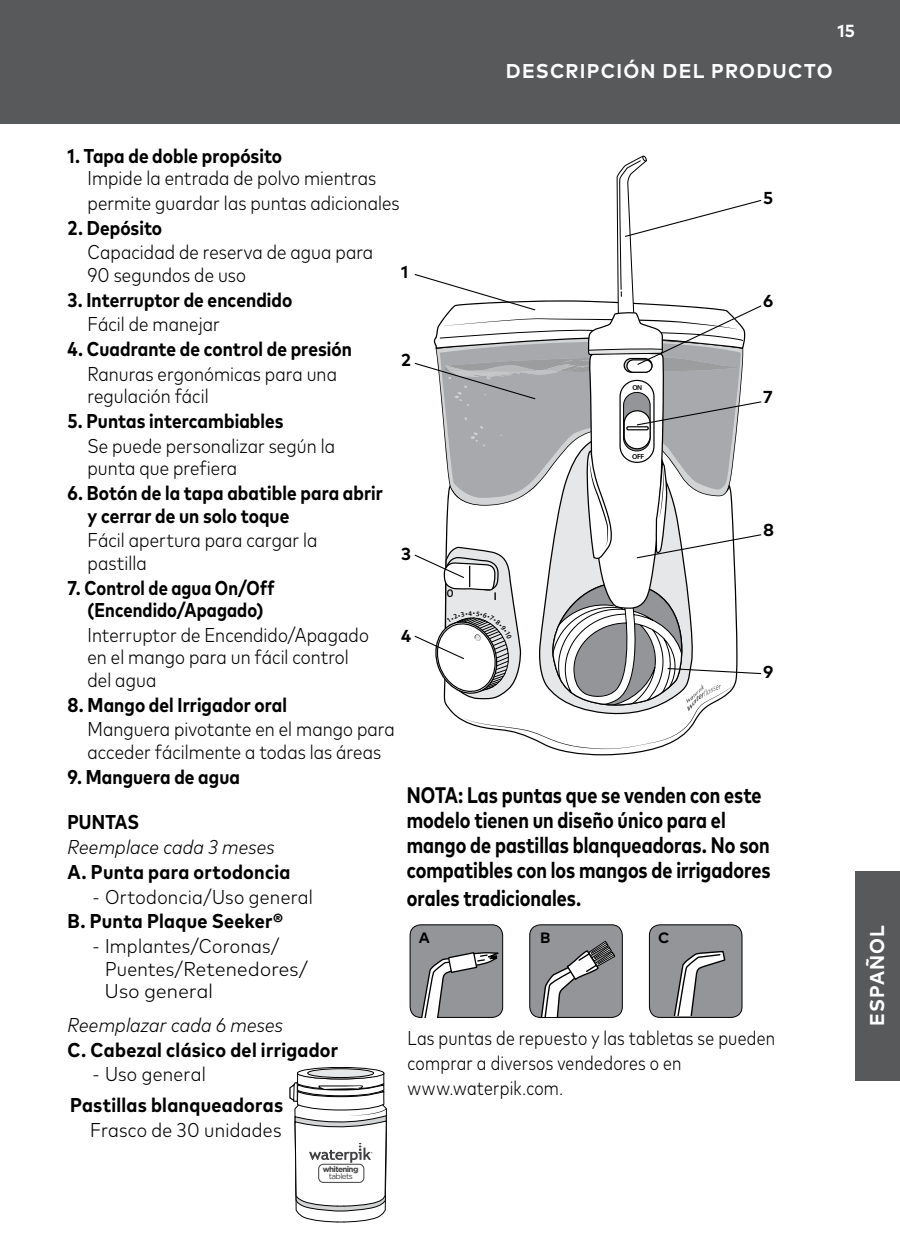
<style>
.page{position:relative;width:900px;height:1260px;background:#fff}
.page>*{position:absolute;margin:0;border:0;box-sizing:border-box;transform-origin:0 0}
.t1{font:700 condensed 22.5px/25px "Mark Pro";color:#000;scale:.89 1}
.t2{font:300 condensed 20px/22.5px "Mark Pro";letter-spacing:.005em;color:#000;scale:.96 1}
.t3{font:700 condensed 20px/22.5px "Mark Pro";letter-spacing:.005em;color:#000;scale:.96 1}
.t4{font:300 condensed 20px/22.5px "Mark Pro";letter-spacing:.005em;color:#000}
.t5{font:700 condensed 20px "Mark Pro";letter-spacing:.005em;color:#000}
.t6{font:300 condensed 20px/25px "Mark Pro";letter-spacing:.005em;color:#000;scale:.9 1}
.t7{font:italic 300 condensed 20px "Mark Pro";letter-spacing:.01em;color:#000}
.t8{font:700 20px "Mark Pro";letter-spacing:.065em;color:#fff;scale:.96 1}
.t9{font:700 17.5px "Mark Pro";color:#fff}
.t10{font:700 17.25px "Mark Pro";color:#000}
.t11{font:700 15px "Mark Pro";color:#000}
.t12{font:600 11.25px "Myriad Pro";color:#000;scale:.84 1}
.t13{font:600 11.25px "Myriad Pro";color:#000;scale:1.04 1}
.t14{font:700 8px "Gotham";letter-spacing:-.075em;color:#414042}
.t15{font:8px "Gotham";letter-spacing:-.075em;color:#414042}
.t16{font:600 7.25px "Myriad Pro";color:#000;scale:1.04 1}
</style>
<div class="page">
<div style="left:855px;top:871px;width:45px;height:209px;background:#58595b"></div>
<div style="left:0;top:0;width:900px;height:124px;background:#58595b"></div>
<svg style="left:290px;top:1067px;width:96px;height:155px"></svg>
<div style="left:410px;top:925px;width:93px;height:92px;background:#939598;border-radius:11px"></div>
<div style="left:410px;top:925px;width:93px;height:93px;border:1px solid #000;border-radius:11px"></div>
<div style="left:530px;top:925px;width:92px;height:92px;background:#939598;border-radius:11px"></div>
<div style="left:529px;top:925px;width:94px;height:93px;border:1px solid #000;border-radius:11px"></div>
<div style="left:649px;top:925px;width:93px;height:92px;background:#939598;border-radius:11px"></div>
<div style="left:649px;top:925px;width:93px;height:93px;border:1px solid #000;border-radius:11px"></div>
<svg style="left:415px;top:952px;width:84px;height:66px"></svg>
<svg style="left:539px;top:940px;width:77px;height:77px"></svg>
<svg style="left:673px;top:951px;width:52px;height:65px"></svg>
<svg style="left:414px;top:156px;width:348px;height:600px"></svg>
<p class="t9" style="left:838px;top:17px;width:19px">15</p>
<p class="t8" style="left:506px;top:56px;width:342px">DESCRIPCIÓN DEL PRODUCTO</p>
<p class="t3" style="left:68px;top:143px;width:225px">1. Tapa de doble propósito</p>
<p class="t2" style="left:88px;top:164px;width:327px;line-height:24.8px">Impide la entrada de polvo mientras permite guardar las puntas adicionales</p>
<p class="t3" style="left:68px;top:215px;width:100px">2. Depósito</p>
<p class="t2" style="left:88px;top:240px;width:299px">Capacidad de reserva de agua para<br>90 segundos de uso</p>
<p class="t3" style="left:68px;top:287px;width:236px">3. Interruptor de encendido</p>
<p class="t2" style="left:88px;top:312px;width:139px">Fácil de manejar</p>
<p class="t3" style="left:68px;top:336px;width:298px">4. Cuadrante de control de presión</p>
<p class="t2" style="left:88px;top:361px;width:261px">Ranuras ergonómicas para una regulación fácil</p>
<p class="t3" style="left:68px;top:408px;width:227px">5. Puntas intercambiables</p>
<p class="t2" style="left:88px;top:433px;width:259px">Se puede personalizar según la punta que prefiera</p>
<p class="t3" style="left:88px;top:480px;width:309px;text-indent:-20px">6. Botón de la tapa abatible para abrir y cerrar de un solo toque</p>
<p class="t2" style="left:88px;top:528px;width:241px">Fácil apertura para cargar la pastilla</p>
<p class="t3" style="left:68px;top:575px;width:217px;text-align:center">7. Control de agua On/Off (Encendido/Apagado)</p>
<p class="t2" style="left:88px;top:622px;width:295px">Interruptor de Encendido/Apagado en el mango para un fácil control del agua</p>
<p class="t3" style="left:68px;top:692px;width:230px">8. Mango del Irrigador oral</p>
<p class="t2" style="left:88px;top:717px;width:322px">Manguera pivotante en el mango para acceder fácilmente a todas las áreas</p>
<p class="t3" style="left:68px;top:764px;width:181px">9. Manguera de agua</p>
<p class="t3" style="left:68px;top:809px;width:76px">PUNTAS</p>
<p class="t7" style="left:68px;top:832px;width:209px">Reemplace cada 3 meses</p>
<p class="t5" style="left:68px;top:857px;width:224px">A. Punta para ortodoncia</p>
<p class="t4" style="left:92px;top:884px;width:222px">- Ortodoncia/Uso general</p>
<p class="t5" style="left:68px;top:906px;width:217px">B. Punta Plaque Seeker®</p>
<p class="t4" style="left:105px;top:933px;width:205px;text-indent:-12px">- Implantes/Coronas/<br>Puentes/Retenedores/<br>Uso general</p>
<p class="t7" style="left:68px;top:1010px;width:217px">Reemplazar cada 6 meses</p>
<p class="t5" style="left:68px;top:1034px;width:272px">C. Cabezal clásico del irrigador</p>
<p class="t4" style="left:92px;top:1062px;width:115px">- Uso general</p>
<p class="t10" style="left:763px;top:185px;width:12px">5</p>
<p class="t10" style="left:401px;top:259px;width:9px">1</p>
<p class="t10" style="left:763px;top:288px;width:12px">6</p>
<p class="t10" style="left:401px;top:346px;width:11px">2</p>
<p class="t16" style="left:632px;top:383px;width:11px">ON</p>
<p class="t10" style="left:763px;top:384px;width:11px">7</p>
<p class="t16" style="left:632px;top:452px;width:13px">OFF</p>
<p class="t10" style="left:763px;top:517px;width:12px">8</p>
<p class="t10" style="left:401px;top:541px;width:11px">3</p>
<p class="t12" style="left:447px;top:586px;width:9px">O</p>
<p class="t13" style="left:494px;top:589px;width:4px">I</p>
<p class="t10" style="left:401px;top:623px;width:12px">4</p>
<p class="t10" style="left:763px;top:659px;width:12px">9</p>
<p class="t1" style="left:407px;top:781px;width:410px">NOTA: Las puntas que se venden con este modelo tienen un diseño único para el mango de pastillas blanqueadoras. No son compatibles con los mangos de irrigadores</p>
<p class="t1" style="left:407px;top:883px;width:198px">orales tradicionales.</p>
<p class="t11" style="left:419px;top:926px;width:13px">A</p>
<p class="t11" style="left:540px;top:926px;width:12px">B</p>
<p class="t11" style="left:658px;top:926px;width:13px">C</p>
<p class="t6" style="left:408px;top:1024px;width:410px">Las puntas de repuesto y las tabletas se pueden comprar a diversos vendedores o en www.waterpik.com.</p>
<p class="t5" style="left:70px;top:1090px;width:215px">Pastillas blanqueadoras</p>
<p class="t4" style="left:90px;top:1117px;width:193px">Frasco de 30 unidades</p>
<p class="t14" style="left:323px;top:1165px;width:37px">whitening</p>
<p class="t15" style="left:329px;top:1172px;width:25px">tablets</p>
<p class="t8" style="left:862px;top:1026px;width:107px;rotate:-90deg">ESPAÑOL</p>
</div>
